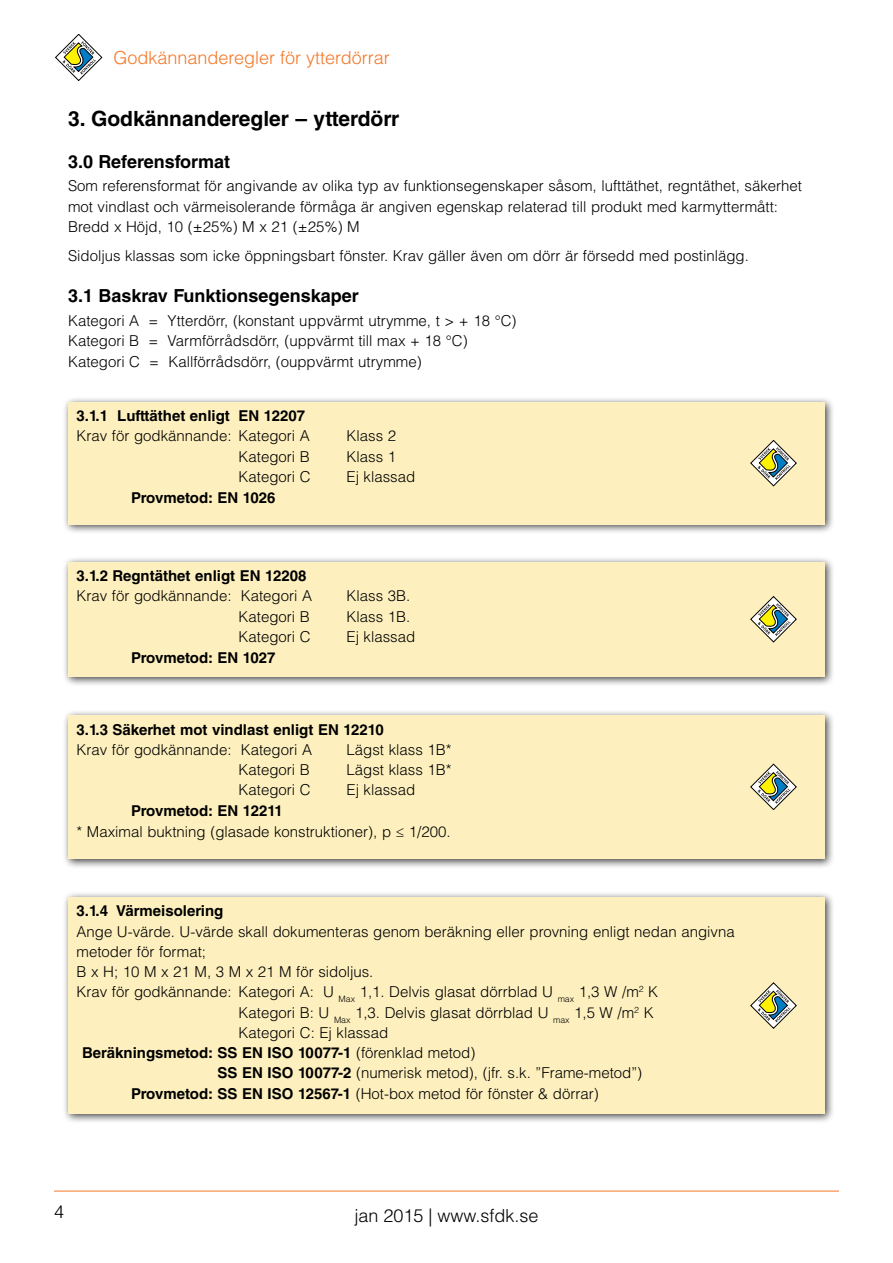
<style>
.page{position:relative;width:893px;height:1263px;background:#fff}
.page>*{position:absolute;margin:0;border:0;box-sizing:border-box;transform-origin:0 0}
.t1{font:700 21px "Helvetica LT Std";color:#000}
.t2{font:700 18px "Helvetica LT Std";color:#000}
.t3{font:300 18px "Helvetica LT Std";color:#f47929}
.t4{font:300 18px "Helvetica LT Std";color:#000}
.t5{font:300 15px/20.2px "Helvetica LT Std";color:#000}
.t6{font:700 15px "Helvetica LT Std";color:#000}
.s1{font-weight:300}
.s2{font-weight:700}
</style>
<div class="page">
<svg style="left:55px;top:34px;width:47px;height:47px"></svg>
<hr style="left:54px;top:1191px;width:785px;height:1px;background:#f47929">
<div style="left:62px;top:396px;width:773px;height:138px;background:#000;opacity:.75"></div>
<div style="left:68px;top:402px;width:757px;height:122px;background:#fdf0be"></div>
<div style="left:62px;top:556px;width:773px;height:131px;background:#000;opacity:.75"></div>
<div style="left:68px;top:562px;width:757px;height:115px;background:#fdf0be"></div>
<div style="left:62px;top:709px;width:773px;height:160px;background:#000;opacity:.75"></div>
<div style="left:68px;top:715px;width:757px;height:143px;background:#fdf0be"></div>
<div style="left:62px;top:891px;width:773px;height:233px;background:#000;opacity:.75"></div>
<div style="left:68px;top:897px;width:757px;height:217px;background:#fdf0be"></div>
<svg style="left:750px;top:440px;width:46px;height:46px"></svg>
<svg style="left:750px;top:596px;width:46px;height:46px"></svg>
<svg style="left:750px;top:764px;width:46px;height:46px"></svg>
<svg style="left:750px;top:982px;width:46px;height:46px"></svg>
<p class="t3" style="left:114px;top:46px;width:278px">Godkännanderegler för ytterdörrar</p>
<h1 class="t1" style="left:68px;top:105px;width:333px">3. Godkännanderegler – ytterdörr</h1>
<p class="t2" style="left:68px;top:150px;width:164px">3.0 Referensformat</p>
<p class="t5" style="left:68px;top:176px;width:735px">Som referensformat för angivande av olika typ av funktionsegenskaper såsom, lufttäthet, regntäthet, säkerhet mot vindlast och värmeisolerande förmåga är angiven egenskap relaterad till produkt med karmyttermått:<br>Bredd x Höjd, 10 (±25%) M x 21 (±25%) M</p>
<p class="t5" style="left:68px;top:245px;width:682px">Sidoljus klassas som icke öppningsbart fönster. Krav gäller även om dörr är försedd med postinlägg.</p>
<p class="t2" style="left:68px;top:285px;width:292px">3.1 Baskrav Funktionsegenskaper</p>
<p class="t5" style="left:68px;top:310px;width:450px">Kategori A = Ytterdörr, (konstant uppvärmt utrymme, t &gt; + 18 °C)<br>Kategori B = Varmförrådsdörr, (uppvärmt till max + 18 °C)<br>Kategori C = Kallförrådsdörr, (ouppvärmt utrymme)</p>
<p class="t6" style="left:77px;top:407px;width:230px">3.1.1 Lufttäthet enligt EN 12207</p>
<p class="t5" style="left:77px;top:426px;width:235px">Krav för godkännande: Kategori A</p>
<p class="t5" style="left:347px;top:426px;width:51px">Klass 2</p>
<p class="t5" style="left:239px;top:446px;width:73px">Kategori B</p>
<p class="t5" style="left:347px;top:446px;width:51px">Klass 1</p>
<p class="t5" style="left:239px;top:466px;width:74px">Kategori C</p>
<p class="t5" style="left:347px;top:466px;width:70px">Ej klassad</p>
<p class="t6" style="left:131px;top:488px;width:146px">Provmetod: EN 1026</p>
<p class="t6" style="left:77px;top:567px;width:231px">3.1.2 Regntäthet enligt EN 12208</p>
<p class="t5" style="left:77px;top:586px;width:237px">Krav för godkännande: Kategori A</p>
<p class="t5" style="left:347px;top:586px;width:65px">Klass 3B.</p>
<p class="t5" style="left:239px;top:606px;width:73px">Kategori B</p>
<p class="t5" style="left:347px;top:606px;width:65px">Klass 1B.</p>
<p class="t5" style="left:239px;top:626px;width:74px">Kategori C</p>
<p class="t5" style="left:347px;top:626px;width:70px">Ej klassad</p>
<p class="t6" style="left:131px;top:648px;width:146px">Provmetod: EN 1027</p>
<p class="t6" style="left:77px;top:720px;width:309px">3.1.3 Säkerhet mot vindlast enligt EN 12210</p>
<p class="t5" style="left:77px;top:739px;width:237px">Krav för godkännande: Kategori A</p>
<p class="t5" style="left:347px;top:739px;width:107px">Lägst klass 1B*</p>
<p class="t5" style="left:239px;top:759px;width:73px">Kategori B</p>
<p class="t5" style="left:347px;top:759px;width:107px">Lägst klass 1B*</p>
<p class="t5" style="left:239px;top:780px;width:74px">Kategori C</p>
<p class="t5" style="left:347px;top:780px;width:70px">Ej klassad</p>
<p class="t6" style="left:131px;top:801px;width:153px">Provmetod: EN 12211</p>
<p class="t5" style="left:77px;top:821px;width:376px">* Maximal buktning (glasade konstruktioner), p ≤ 1/200.</p>
<p class="t6" style="left:77px;top:902px;width:148px">3.1.4 Värmeisolering</p>
<p class="t5" style="left:77px;top:921px;width:660px">Ange U-värde. U-värde skall dokumenteras genom beräkning eller provning enligt nedan angivna</p>
<p class="t5" style="left:77px;top:941px;width:131px">metoder för format;</p>
<p class="t5" style="left:77px;top:961px;width:298px">B x H; 10 M x 21 M, 3 M x 21 M för sidoljus.</p>
<p class="t5" style="left:77px;top:982px;width:583px">Krav för godkännande: Kategori A: U <sub>Max</sub> 1,1. Delvis glasat dörrblad U <sub>max</sub> 1,3 W /m<sup>2</sup> K</p>
<p class="t5" style="left:239px;top:1002px;width:417px">Kategori B: U <sub>Max</sub> 1,3. Delvis glasat dörrblad U <sub>max</sub> 1,5 W /m<sup>2</sup> K</p>
<p class="t5" style="left:239px;top:1022px;width:151px">Kategori C: Ej klassad</p>
<p class="t6" style="left:82px;top:1044px;width:395px">Beräkningsmetod: SS EN ISO 10077-1 <span class="s1">(förenklad metod)</span></p>
<p class="t5" style="left:218px;top:1063px;width:426px"><span class="s2">SS EN ISO 10077-2</span> (numerisk metod), (jfr. s.k. ”Frame-metod”)</p>
<p class="t5" style="left:131px;top:1084px;width:469px"><span class="s2">Provmetod: SS EN ISO 12567-1</span> (Hot-box metod för fönster &amp; dörrar)</p>
<p class="t4" style="left:54px;top:1200px;width:12px">4</p>
<p class="t4" style="left:354px;top:1204px;width:186px">jan 2015 | www.sfdk.se</p>
</div>
